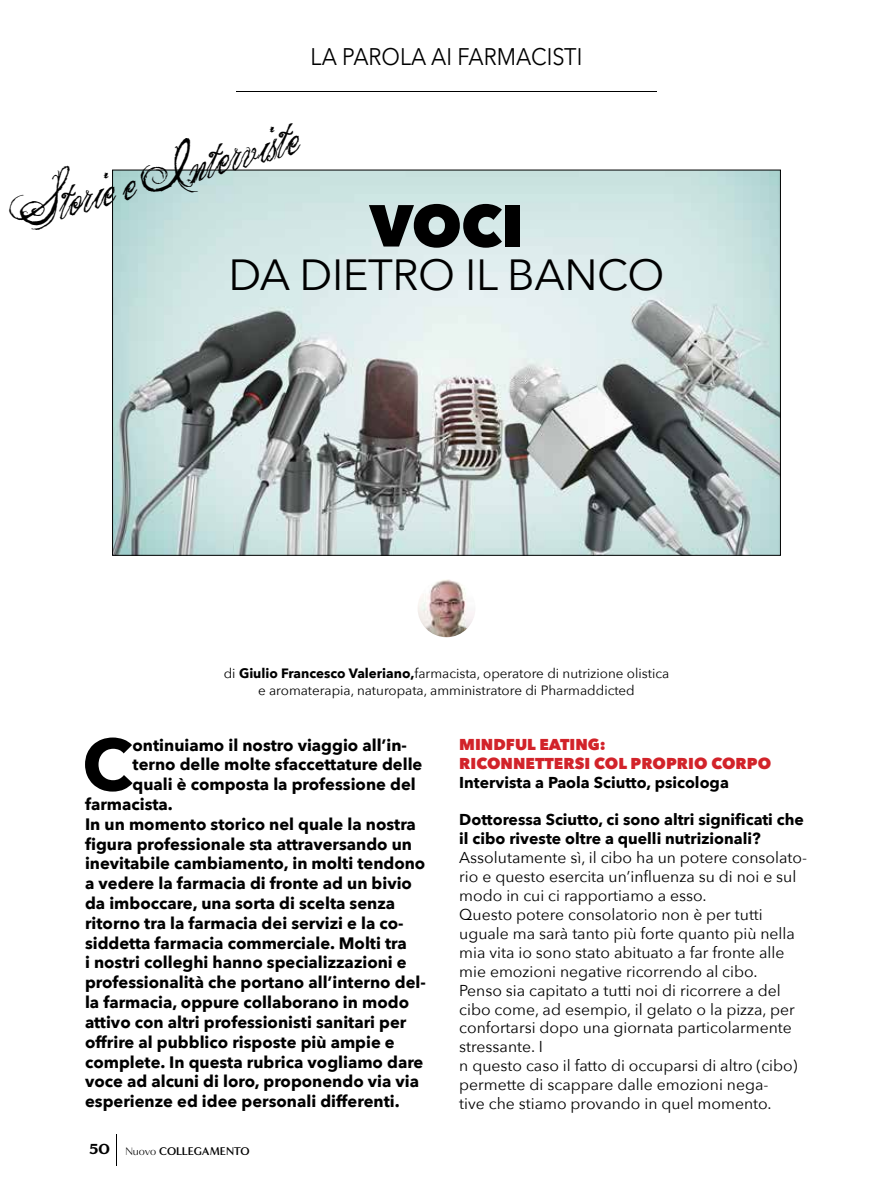
<style>
.page{position:relative;width:893px;height:1191px;background:#fff}
.page>*{position:absolute;margin:0;border:0;box-sizing:border-box;transform-origin:0 0}
.t1{font:700 72.45px "Avenir Next";color:#000}
.t2{font:800 58.5px "Avenir Next";color:#000}
.t3{font:43.5px "Avenir Next";letter-spacing:-.01em;color:#000}
.t4{font:28.8px "the King&Queenfont";color:#000}
.t5{font:24px "Avenir Next";color:#000;scale:.91 1}
.t6{font:700 16.5px "Avenir Next";color:#000}
.t7{font:15.75px/18.9px "Avenir Next";color:#000}
.t8{font:700 15.75px/18.9px "Avenir Next";color:#000}
.t9{font:800 15.75px/18.9px "Avenir Next";color:#d2232a}
.t10{font:13.5px/16.5px "Avenir Next";color:#000;text-align:center}
.t11{font:700 11.4px "Minerva Modern";letter-spacing:-.015em;color:#000}
.s1{font-weight:700}
.s2{font-weight:900;font-size:15px}
.s3{font-weight:400;font-size:11.25px}
</style>
<div class="page">
<img style="left:114px;top:172px;width:665px;height:381px">
<hr style="left:116px;top:1134px;width:1px;height:31px;background:#000">
<hr style="left:236px;top:91px;width:421px;height:1px;background:#000">
<img style="left:416px;top:578px;width:61px;height:60px;border-radius:30px">
<div style="left:415px;top:576px;width:63px;height:64px;border:3px solid #fff;border-radius:50%"></div>
<h3 class="t5" style="left:311px;top:36px;width:300px">LA PAROLA AI FARMACISTI</h3>
<h3 class="t4" style="left:10px;top:203px;width:296px;rotate:-15deg">Storie e Interviste</h3>
<h2 class="t2" style="left:370px;top:190px;width:155px">VOCI</h2>
<h3 class="t3" style="left:228px;top:238px;width:438px">DA DIETRO IL BANCO</h3>
<p class="t10" style="left:224px;top:665px;width:447px">di <span class="s1">Giulio Francesco Valeriano,</span>farmacista, operatore di nutrizione olistica e aromaterapia, naturopata, amministratore di Pharmaddicted</p>
<h1 class="t1" style="left:82px;top:702px;width:52px">C</h1>
<p class="t6" style="left:133px;top:730px;width:276px">ontinuiamo il nostro viaggio all’in-</p>
<p class="t6" style="left:133px;top:750px;width:291px">terno delle molte sfaccettature delle</p>
<p class="t6" style="left:133px;top:770px;width:285px">quali è composta la professione del</p>
<p class="t6" style="left:85px;top:790px;width:89px">farmacista.</p>
<p class="t6" style="left:85px;top:809px;width:332px">In un momento storico nel quale la nostra</p>
<p class="t6" style="left:85px;top:829px;width:329px">figura professionale sta attraversando un</p>
<p class="t6" style="left:85px;top:849px;width:342px">inevitabile cambiamento, in molti tendono</p>
<p class="t6" style="left:85px;top:869px;width:328px">a vedere la farmacia di fronte ad un bivio</p>
<p class="t6" style="left:85px;top:889px;width:312px">da imboccare, una sorta di scelta senza</p>
<p class="t6" style="left:85px;top:908px;width:320px">ritorno tra la farmacia dei servizi e la co-</p>
<p class="t6" style="left:85px;top:928px;width:323px">siddetta farmacia commerciale. Molti tra</p>
<p class="t6" style="left:85px;top:948px;width:323px">i nostri colleghi hanno specializzazioni e</p>
<p class="t6" style="left:85px;top:968px;width:342px">professionalità che portano all’interno del-</p>
<p class="t6" style="left:85px;top:988px;width:326px">la farmacia, oppure collaborano in modo</p>
<p class="t6" style="left:85px;top:1007px;width:323px">attivo con altri professionisti sanitari per</p>
<p class="t6" style="left:85px;top:1027px;width:311px">offrire al pubblico risposte più ampie e</p>
<p class="t6" style="left:85px;top:1047px;width:340px">complete. In questa rubrica vogliamo dare</p>
<p class="t6" style="left:85px;top:1067px;width:336px">voce ad alcuni di loro, proponendo via via</p>
<p class="t6" style="left:85px;top:1087px;width:316px">esperienze ed idee personali differenti.</p>
<p class="t11" style="left:89px;top:1144px;width:162px"><span class="s2">50</span> <span class="s3">Nuovo</span> COLLEGAMENTO</p>
<p class="t9" style="left:459px;top:734px;width:313px">MINDFUL EATING:<br>RICONNETTERSI COL PROPRIO CORPO</p>
<p class="t8" style="left:459px;top:772px;width:271px">Intervista a Paola Sciutto, psicologa</p>
<p class="t8" style="left:459px;top:810px;width:346px">Dottoressa Sciutto, ci sono altri significati che il cibo riveste oltre a quelli nutrizionali?</p>
<p class="t7" style="left:459px;top:847px;width:349px">Assolutamente sì, il cibo ha un potere consolato&shy;rio e questo esercita un’influenza su di noi e sul modo in cui ci rapportiamo a esso.<br>Questo potere consolatorio non è per tutti uguale ma sarà tanto più forte quanto più nella mia vita io sono stato abituato a far fronte alle mie emozioni negative ricorrendo al cibo.<br>Penso sia capitato a tutti noi di ricorrere a del cibo come, ad esempio, il gelato o la pizza, per confortarsi dopo una giornata particolarmente stressante. I<br>n questo caso il fatto di occuparsi di altro (cibo) permette di scappare dalle emozioni nega-<br>tive che stiamo provando in quel momento.</p>
</div>
